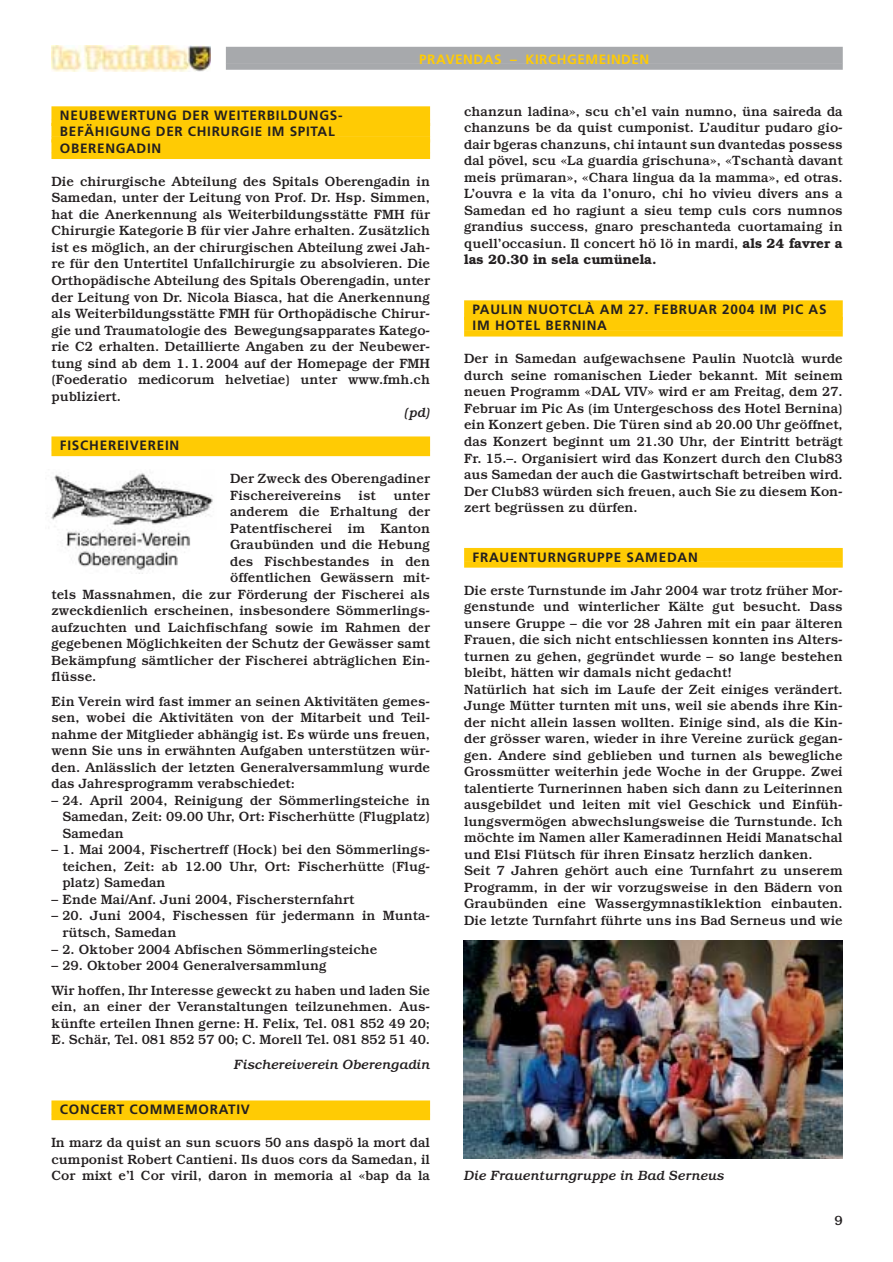
<style>
.page{position:relative;width:893px;height:1262px;background:#fff}
.page>*{position:absolute;margin:0;border:0;box-sizing:border-box;transform-origin:0 0}
.t1{font:500 13.5px/16.5px "Bookman";color:#231f20;text-align:justify}
.t2{font:700 13.5px/16.5px "Frutiger";letter-spacing:.055em;color:#231f20}
.t3{font:italic 500 13.5px "Bookman";color:#231f20}
.t4{font:700 13.5px "Frutiger";letter-spacing:.04em;color:#ffcb04}
.s1{font-weight:600}
</style>
<div class="page">
<img style="left:52px;top:46px;width:159px;height:25px">
<div style="left:226px;top:47px;width:616px;height:17px;background:#a7a9ac"></div>
<div style="left:226px;top:63px;width:616px;height:7px;background:#a7a9ac"></div>
<div style="left:51px;top:106px;width:379px;height:14px;background:#ffcb04"></div>
<div style="left:51px;top:120px;width:379px;height:6px;background:#ffcb04"></div>
<div style="left:51px;top:123px;width:379px;height:14px;background:#ffcb04"></div>
<div style="left:51px;top:136px;width:379px;height:6px;background:#ffcb04"></div>
<div style="left:51px;top:139px;width:379px;height:14px;background:#ffcb04"></div>
<div style="left:51px;top:153px;width:379px;height:6px;background:#ffcb04"></div>
<div style="left:51px;top:436px;width:379px;height:14px;background:#ffcb04"></div>
<div style="left:51px;top:450px;width:379px;height:6px;background:#ffcb04"></div>
<div style="left:51px;top:1100px;width:379px;height:14px;background:#ffcb04"></div>
<div style="left:51px;top:1113px;width:379px;height:7px;background:#ffcb04"></div>
<div style="left:464px;top:300px;width:378px;height:14px;background:#ffcb04"></div>
<div style="left:464px;top:314px;width:378px;height:6px;background:#ffcb04"></div>
<div style="left:464px;top:317px;width:378px;height:14px;background:#ffcb04"></div>
<div style="left:464px;top:330px;width:378px;height:6px;background:#ffcb04"></div>
<div style="left:464px;top:548px;width:378px;height:14px;background:#ffcb04"></div>
<div style="left:464px;top:561px;width:378px;height:6px;background:#ffcb04"></div>
<img style="left:51px;top:473px;width:162px;height:101px">
<img style="left:464px;top:940px;width:378px;height:218px">
<p class="t4" style="left:419px;top:53px;width:231px">PRAVENDAS – KIRCHGEMEINDEN</p>
<p class="t2" style="left:60px;top:108px;width:284px">NEUBEWERTUNG DER WEITERBILDUNGS-<br>BEFÄHIGUNG DER CHIRURGIE IM SPITAL<br>OBERENGADIN</p>
<p class="t1" style="left:51px;top:174px;width:380px">Die chirurgische Abteilung des Spitals Oberengadin in Samedan, unter der Leitung von Prof. Dr. Hsp. Simmen, hat die Anerkennung als Weiterbildungsstätte FMH für Chirurgie Kategorie B für vier Jahre erhalten. Zusätzlich ist es möglich, an der chirurgischen Abteilung zwei Jah&shy;re für den Untertitel Unfallchirurgie zu absolvieren. Die Orthopädische Abteilung des Spitals Oberengadin, unter der Leitung von Dr. Nicola Biasca, hat die Anerkennung als Weiterbildungsstätte FMH für Orthopädische Chirur&shy;gie und Traumatologie des Bewegungsapparates Katego&shy;rie C2 erhalten. Detaillierte Angaben zu der Neubewer&shy;tung sind ab dem 1. 1. 2004 auf der Homepage der FMH (Foederatio medicorum helvetiae) unter www.fmh.ch publiziert.</p>
<p class="t3" style="left:404px;top:407px;width:27px">(pd)</p>
<p class="t2" style="left:60px;top:438px;width:121px">FISCHEREIVEREIN</p>
<p class="t1" style="left:230px;top:471px;width:201px">Der Zweck des Oberengadiner<br>Fischereivereins</p>
<p class="t1" style="left:358px;top:488px;width:19px">ist</p>
<p class="t1" style="left:393px;top:488px;width:38px">unter</p>
<p class="t1" style="left:230px;top:504px;width:201px">anderem die Erhaltung der</p>
<p class="t1" style="left:230px;top:521px;width:201px">Patentfischerei im Kanton</p>
<p class="t1" style="left:230px;top:537px;width:201px">Graubünden und die Hebung</p>
<p class="t1" style="left:230px;top:554px;width:201px">des Fischbestandes in den</p>
<p class="t1" style="left:230px;top:570px;width:201px">öffentlichen Gewässern mit-</p>
<p class="t1" style="left:51px;top:587px;width:380px">tels Massnahmen, die zur Förderung der Fischerei als</p>
<p class="t1" style="left:51px;top:603px;width:380px">zweckdienlich erscheinen, insbesondere Sömmerlings-</p>
<p class="t1" style="left:51px;top:620px;width:380px">aufzuchten und Laichfischfang sowie im Rahmen der</p>
<p class="t1" style="left:51px;top:636px;width:380px">gegebenen Möglichkeiten der Schutz der Gewässer samt</p>
<p class="t1" style="left:51px;top:653px;width:380px">Bekämpfung sämtlicher der Fischerei abträglichen Ein-</p>
<p class="t1" style="left:51px;top:669px;width:46px">flüsse.</p>
<p class="t1" style="left:51px;top:694px;width:380px">Ein Verein wird fast immer an seinen Aktivitäten gemes&shy;sen, wobei die Aktivitäten von der Mitarbeit und Teil&shy;nahme der Mitglieder abhängig ist. Es würde uns freuen, wenn Sie uns in erwähnten Aufgaben unterstützen wür&shy;den. Anlässlich der letzten Generalversammlung wurde das Jahresprogramm verabschiedet:</p>
<p class="t1" style="left:62px;top:793px;width:369px;text-indent:-11px">– 24. April 2004, Reinigung der Sömmerlingsteiche in Samedan, Zeit: 09.00 Uhr, Ort: Fischerhütte (Flugplatz)<br>Samedan</p>
<p class="t1" style="left:62px;top:843px;width:369px;text-indent:-11px">– 1. Mai 2004, Fischertreff (Hock) bei den Sömmerlings&shy;teichen, Zeit: ab 12.00 Uhr, Ort: Fischerhütte (Flug&shy;platz) Samedan</p>
<p class="t1" style="left:51px;top:892px;width:304px">– Ende Mai/Anf. Juni 2004, Fischersternfahrt</p>
<p class="t1" style="left:62px;top:909px;width:369px;text-indent:-11px">– 20. Juni 2004, Fischessen für jedermann in Munta&shy;rütsch, Samedan</p>
<p class="t1" style="left:51px;top:942px;width:327px">– 2. Oktober 2004 Abfischen Sömmerlingsteiche</p>
<p class="t1" style="left:51px;top:954px;width:380px;line-height:24.8px">– 29. Oktober 2004 Generalversammlung<br>Wir hoffen, Ihr Interesse geweckt zu haben und laden Sie</p>
<p class="t1" style="left:51px;top:999px;width:380px">ein, an einer der Veranstaltungen teilzunehmen. Aus&shy;künfte erteilen Ihnen gerne: H. Felix, Tel. 081 852 49 20; E. Schär, Tel. 081 852 57 00; C. Morell Tel. 081 852 51 40.</p>
<p class="t3" style="left:234px;top:1059px;width:198px">Fischereiverein Oberengadin</p>
<p class="t2" style="left:60px;top:1102px;width:191px">CONCERT COMMEMORATIV</p>
<p class="t1" style="left:51px;top:1135px;width:380px">In marz da quist an sun scuors 50 ans daspö la mort dal cumponist Robert Cantieni. Ils duos cors da Samedan, il Cor mixt e’l Cor viril, daron in memoria al «bap da la</p>
<p class="t1" style="left:464px;top:104px;width:380px">chanzun ladina», scu ch’el vain numno, üna saireda da chanzuns be da quist cumponist. L’auditur pudaro gio&shy;dair bgeras chanzuns, chi intaunt sun dvantedas possess dal pövel, scu «La guardia grischuna», «Tschantà davant meis prümaran», «Chara lingua da la mamma», ed otras.<br>L’ouvra e la vita da l’onuro, chi ho vivieu divers ans a Samedan ed ho ragiunt a sieu temp culs cors numnos grandius success, gnaro preschanteda cuortamaing in quell’occasiun. Il concert hö lö in mardi, <span class="s1">als 24 favrer a las 20.30 in sela cumünela.</span></p>
<p class="t2" style="left:472px;top:302px;width:355px">PAULIN NUOTCLÀ AM 27. FEBRUAR 2004 IM PIC AS<br>IM HOTEL BERNINA</p>
<p class="t1" style="left:464px;top:352px;width:380px">Der in Samedan aufgewachsene Paulin Nuotclà wurde durch seine romanischen Lieder bekannt. Mit seinem neuen Programm «DAL VIV» wird er am Freitag, dem 27.<br>Februar im Pic As (im Untergeschoss des Hotel Bernina) ein Konzert geben. Die Türen sind ab 20.00 Uhr geöffnet, das Konzert beginnt um 21.30 Uhr, der Eintritt beträgt Fr. 15.–. Organisiert wird das Konzert durch den Club83 aus Samedan der auch die Gastwirtschaft betreiben wird.<br>Der Club83 würden sich freuen, auch Sie zu diesem Kon&shy;zert begrüssen zu dürfen.</p>
<p class="t2" style="left:472px;top:549px;width:226px">FRAUENTURNGRUPPE SAMEDAN</p>
<p class="t1" style="left:464px;top:583px;width:380px;text-align:left">Die erste Turnstunde im Jahr 2004 war trotz früher Mor&shy;genstunde und winterlicher Kälte gut besucht. Dass unsere Gruppe – die vor 28 Jahren mit ein paar älteren Frauen, die sich nicht entschliessen konnten ins Alters&shy;turnen zu gehen, gegründet wurde – so lange bestehen bleibt, hätten wir damals nicht gedacht!<br>Natürlich hat sich im Laufe der Zeit einiges verändert.<br>Junge Mütter turnten mit uns, weil sie abends ihre Kin&shy;der nicht allein lassen wollten. Einige sind, als die Kin&shy;der grösser waren, wieder in ihre Vereine zurück gegan&shy;gen. Andere sind geblieben und turnen als bewegliche Grossmütter weiterhin jede Woche in der Gruppe. Zwei talentierte Turnerinnen haben sich dann zu Leiterinnen ausgebildet und leiten mit viel Geschick und Einfüh&shy;lungsvermögen abwechslungsweise die Turnstunde. Ich möchte im Namen aller Kameradinnen Heidi Manatschal und Elsi Flütsch für ihren Einsatz herzlich danken.<br>Seit 7 Jahren gehört auch eine Turnfahrt zu unserem Programm, in der wir vorzugsweise in den Bädern von Graubünden eine Wassergymnastiklektion einbauten.<br>Die letzte Turnfahrt führte uns ins Bad Serneus und wie</p>
<p class="t3" style="left:464px;top:1170px;width:262px">Die Frauenturngruppe in Bad Serneus</p>
<p class="t1" style="left:834px;top:1213px;width:10px">9</p>
</div>
